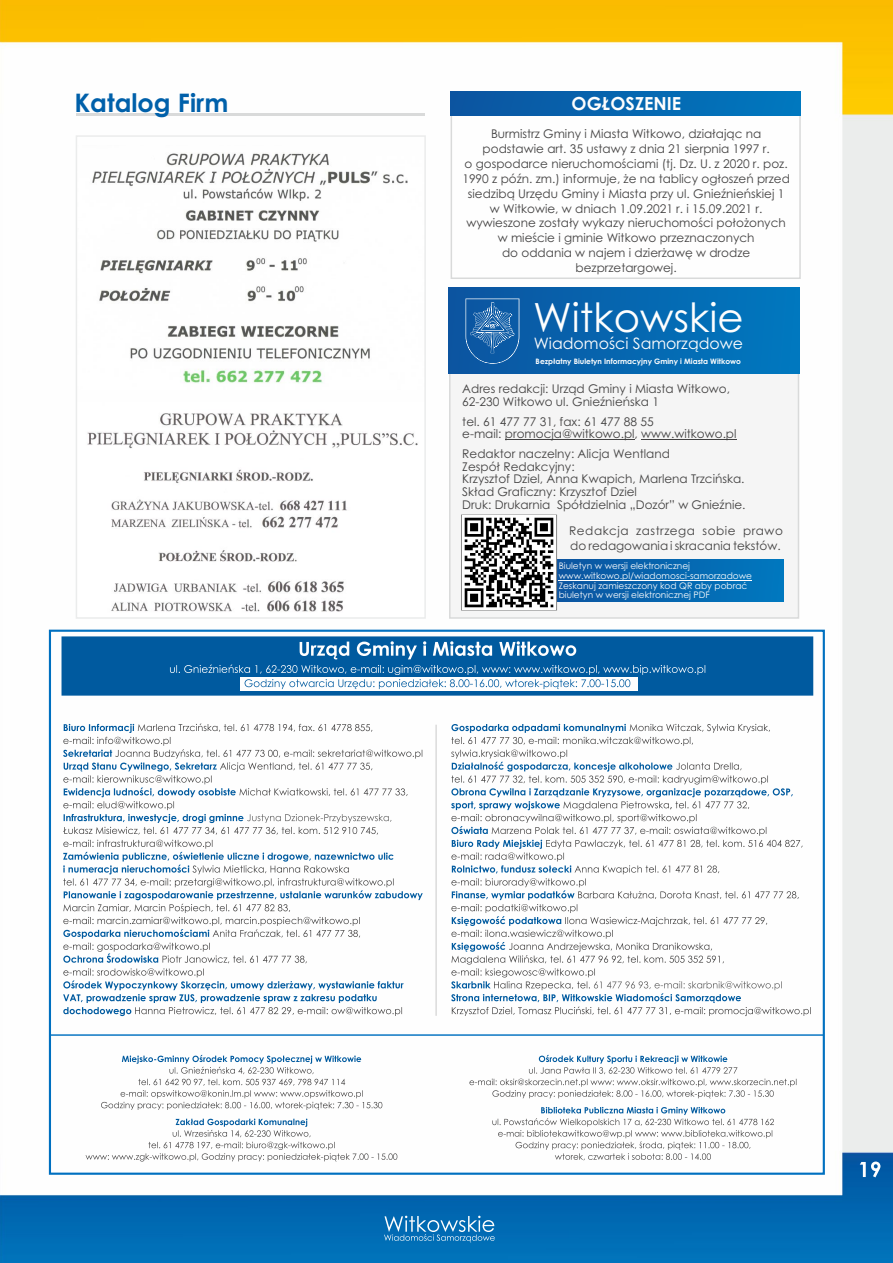
<style>
.page{position:relative;width:893px;height:1263px;background:#fff}
.page>*{position:absolute;margin:0;border:0;box-sizing:border-box;transform-origin:0 0}
.t1{font:40.2px "Century Gothic";color:#fefefe}
.t2{font:700 25.5px "Century Gothic";color:#0060aa}
.t3{font:700 18px "Century Gothic";color:#fefefe}
.t4{font:15.75px "Century Gothic";color:#fefefe}
.t5{font:12px/14.9px "Century Gothic";color:#434242}
.t6{font:12px "Century Gothic";letter-spacing:.045em;color:#434242}
.t7{font:9px/9.6px "Century Gothic";color:#fefefe}
.t8{font:700 7.5px "Century Gothic";color:#fefefe}
</style>
<div class="page">
<img style="left:0;top:0;width:893px;height:1263px">
<svg style="left:860px;top:1161px;width:20px;height:16px"></svg>
<svg style="left:384px;top:1216px;width:111px;height:26px;background:#3488c2"></svg>
<div style="left:448px;top:298px;width:352px;height:321px;background:#f5f5f5"></div>
<hr style="left:505px;top:439px;width:130px;height:1px;background:#434242">
<hr style="left:641px;top:439px;width:95px;height:1px;background:#434242">
<div style="left:556px;top:559px;width:227px;height:43px;background:linear-gradient(to right,#0c54a0,#0078bf)"></div>
<hr style="left:559px;top:580px;width:193px;height:1px;background:#fefefe">
<div style="left:449px;top:288px;width:350px;height:85px;background:linear-gradient(to right,#0d55a0,#0078bf)"></div>
<svg style="left:465px;top:298px;width:54px;height:66px;background:#296daf"></svg>
<svg style="left:461px;top:514px;width:96px;height:97px"></svg>
<svg style="left:63px;top:723px;width:360px;height:293px"></svg>
<svg style="left:451px;top:724px;width:360px;height:292px"></svg>
<svg style="left:101px;top:1055px;width:281px;height:55px"></svg>
<svg style="left:86px;top:1118px;width:311px;height:43px"></svg>
<svg style="left:469px;top:1055px;width:327px;height:43px"></svg>
<svg style="left:492px;top:1107px;width:282px;height:53px"></svg>
<hr style="left:436px;top:725px;width:1px;height:291px;background:#c9c9c9">
<hr style="left:50px;top:1034px;width:774px;height:2px;background:#0070c0">
<svg style="left:450px;top:95px;width:351px;height:185px"></svg>
<div style="left:451px;top:92px;width:350px;height:24px;background:linear-gradient(to right,#0c54a0,#0078bf)"></div>
<img style="left:78px;top:145px;width:346px;height:245px">
<img style="left:78px;top:403px;width:346px;height:214px">
<hr style="left:76px;top:113px;width:349px;height:3px;background:#d9dada">
<img style="left:462px;top:516px;width:94px;height:93px">
<svg style="left:62px;top:636px;width:751px;height:60px;background:#2c76af"></svg>
<h2 class="t2" style="left:74px;top:93px;width:156px">Katalog Firm</h2>
<h3 class="t3" style="left:572px;top:97px;width:111px">OGŁOSZENIE</h3>
<p class="t5" style="left:462px;top:128px;width:329px;text-align:center">Burmistrz Gminy i Miasta Witkowo, działając na podstawie art. 35 ustawy z dnia 21 sierpnia 1997 r.<br>o gospodarce nieruchomościami (tj. Dz. U. z 2020 r. poz.<br>1990 z późn. zm.) informuje, że na tablicy ogłoszeń przed siedzibą Urzędu Gminy i Miasta przy ul. Gnieźnieńskiej 1 w Witkowie, w dniach 1.09.2021 r. i 15.09.2021 r. wywieszone zostały wykazy nieruchomości położonych w mieście i gminie Witkowo przeznaczonych<br>do oddania w najem i dzierżawę w drodze bezprzetargowej.</p>
<h1 class="t1" style="left:533px;top:302px;width:212px">Witkowskie</h1>
<h3 class="t4" style="left:534px;top:337px;width:211px">Wiadomości Samorządowe</h3>
<p class="t8" style="left:536px;top:358px;width:207px">Bezpłatny Biuletyn Informacyjny Gminy i Miasta Witkowo</p>
<p class="t5" style="left:462px;top:384px;width:269px;line-height:12.9px">Adres redakcji: Urząd Gminy i Miasta Witkowo,<br>62-230 Witkowo ul. Gnieźnieńska 1</p>
<p class="t5" style="left:462px;top:416px;width:276px;line-height:12.9px">tel. 61 477 77 31, fax: 61 477 88 55<br>e-mail: promocja@witkowo.pl, www.witkowo.pl</p>
<p class="t5" style="left:462px;top:447px;width:209px">Redaktor naczelny: Alicja Wentland</p>
<p class="t5" style="left:462px;top:473px;width:284px">Krzysztof Dziel, Anna Kwapich, Marlena Trzcińska.</p>
<p class="t5" style="left:462px;top:498px;width:285px">Druk: Drukarnia Spółdzielnia „Dozór” w Gnieźnie.</p>
<p class="t6" style="left:569px;top:526px;width:215px">Redakcja zastrzega sobie prawo</p>
<p class="t5" style="left:570px;top:539px;width:212px">do redagowania i skracania tekstów.</p>
<p class="t7" style="left:559px;top:562px;width:195px">Biuletyn w wersji elektronicznej www.witkowo.pl/wiadomosci-samorzadowe Zeskanuj zamieszczony kod QR aby pobrać biuletyn w wersji elektronicznej PDF</p>
<p class="t5" style="left:462px;top:454px;width:176px;line-height:25.8px">Zespół Redakcyjny:<br>Skład Graficzny: Krzysztof Dziel</p>
</div>
